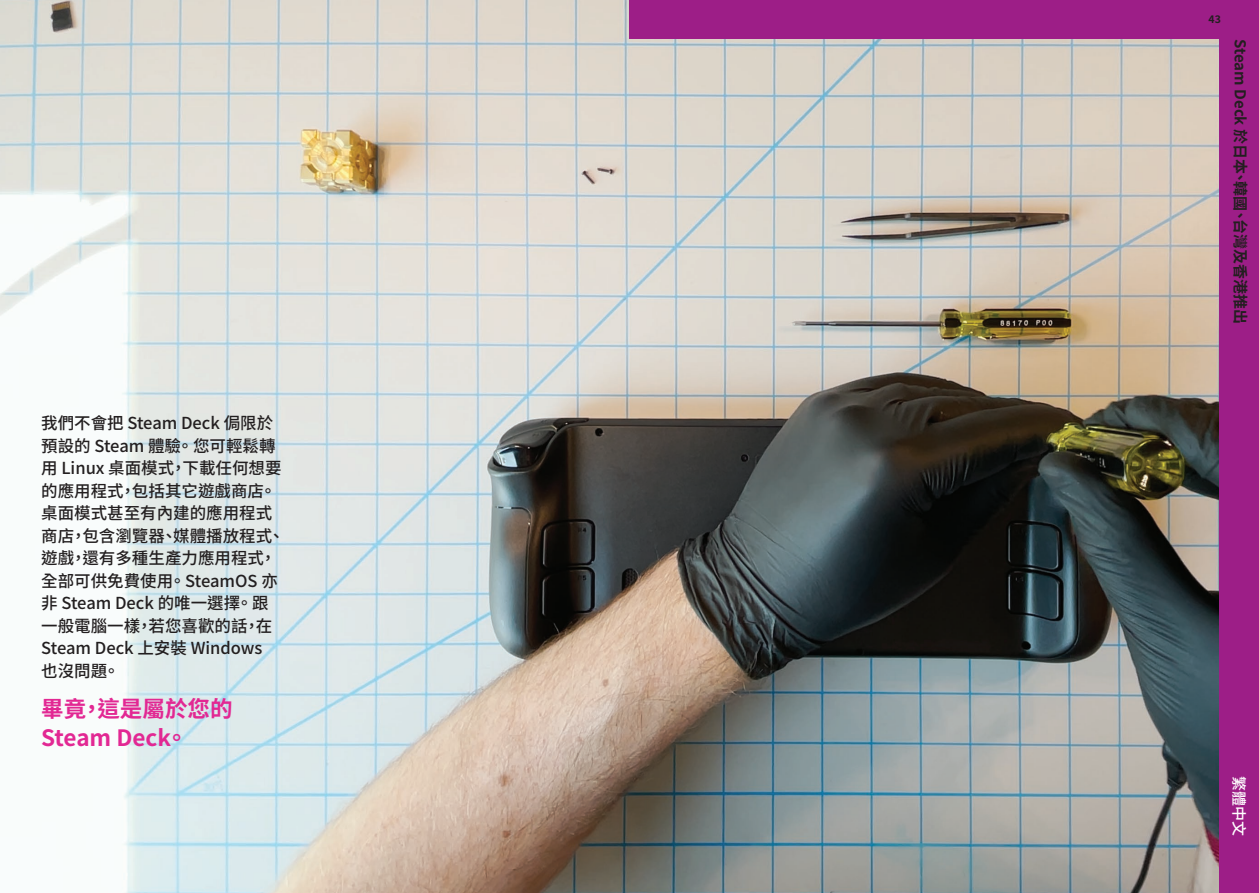
<style>
.page{position:relative;width:1259px;height:893px;background:#fff}
.page>*{position:absolute;margin:0;border:0;box-sizing:border-box;transform-origin:0 0}
.callout_LG_steamDeck{font:700 22.5px/28.5px "Noto Sans TC";color:#e22893}
.body{font:500 16.5px/22.5px "Noto Sans TC";color:#231f20}
.t1{font:700 15px "Noto Sans TC";color:#231f20}
.t2{font:500 15px "Noto Sans TC";color:#fff}
.t3{font:700 10.5px "Noto Sans TC";color:#231f20}
</style>
<div class="page">
<img style="left:0;top:0;width:1219px;height:893px">
<div style="left:1219px;top:0;width:40px;height:893px;background:#9d1e87"></div>
<div style="left:629px;top:0;width:630px;height:39px;background:#9d1e87"></div>
<p class="body" style="left:41px;top:412px;width:245px">我們不會把 Steam Deck 侷限於預設的 Steam 體驗。 您可輕鬆轉用 Linux 桌面模式，下載任何想要的應用程式，包括其它遊戲商店。桌面模式甚至有內建的應用程式商店，包含瀏覽器、媒體播放程式、遊戲，還有多種生產力應用程式，全部可供免費使用。 SteamOS 亦非 Steam Deck 的唯一選擇。 跟一般電腦一樣，若您喜歡的話，在<br>Steam Deck 上安裝 Windows<br>也沒問題。</p>
<p class="callout_LG_steamDeck" style="left:41px;top:695px;width:193px">畢竟，這是屬於您的<br>Steam Deck。</p>
<p class="t3" style="left:1208px;top:13px;width:14px">43</p>
<p class="t1" style="left:1248px;top:39px;width:286px;rotate:90deg">Steam Deck 於日本、韓國、台灣及香港推出</p>
<p class="t2" style="left:1247px;top:776px;width:61px;rotate:90deg">繁體中文</p>
</div>
